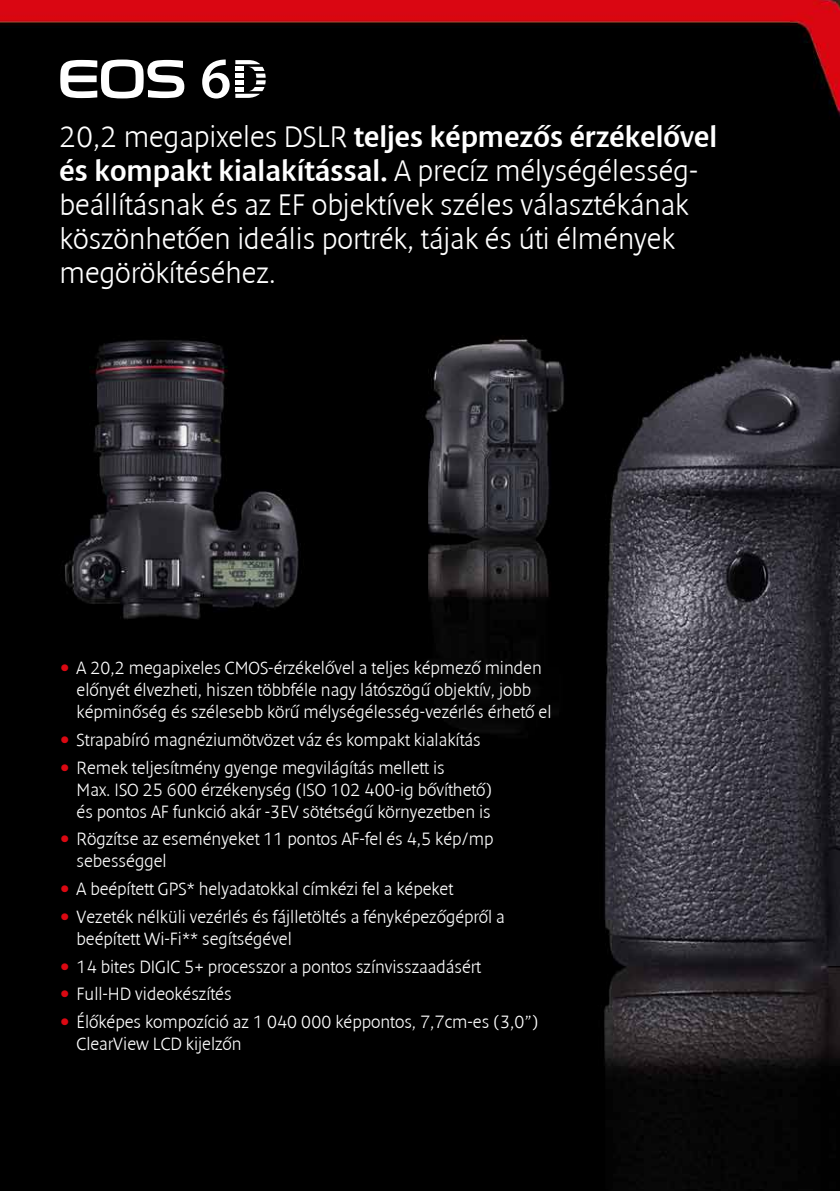
<style>
.page{position:relative;width:840px;height:1191px;background:#fff}
.page>*{position:absolute;margin:0;border:0;box-sizing:border-box;transform-origin:0 0}
.t1{font:30px/34px "Denda New Light CE";color:#fff}
.t2{font:30px/34px "Denda New CE";color:#fff}
.t3{font:18px/22px "Denda New Light CE";color:#fff}
.s1{font-family:"Denda New Light CE"}
.s2{font-size:36px;color:#db0812}
</style>
<div class="page">
<img style="left:0;top:0;width:839px;height:1191px">
<svg style="left:60px;top:60px;width:124px;height:38px"></svg>
<svg style="left:235px;top:60px;width:30px;height:38px"></svg>
<svg style="left:202px;top:60px;width:27px;height:38px"></svg>
<h1 class="t2" style="left:60px;top:120px;width:658px"><span class="s1">20,2 megapixeles DSLR</span> teljes képmezős érzékelővel és kompakt kialakítással. <span class="s1">A precíz mélységélesség-</span></h1>
<h1 class="t1" style="left:60px;top:188px;width:630px">beállításnak és az EF objektívek széles választékának köszönhetően ideális portrék, tájak és úti élmények megörökítéséhez.</h1>
<p class="t3" style="left:77px;top:657px;width:476px;text-indent:-17px"><span class="s2">•</span> A 20,2 megapixeles CMOS-érzékelővel a teljes képmező minden előnyét élvezheti, hiszen többféle nagy látószögű objektív, jobb képminőség és szélesebb körű mélységélesség-vezérlés érhető el</p>
<p class="t3" style="left:60px;top:729px;width:422px"><span class="s2">•</span> Strapabíró magnéziumötvözet váz és kompakt kialakítás</p>
<p class="t3" style="left:77px;top:756px;width:417px;text-indent:-17px"><span class="s2">•</span> Remek teljesítmény gyenge megvilágítás mellett is<br>Max. ISO 25 600 érzékenység (ISO 102 400-ig bővíthető) és pontos AF funkció akár -3EV sötétségű környezetben is</p>
<p class="t3" style="left:77px;top:828px;width:418px;text-indent:-17px"><span class="s2">•</span> Rögzítse az eseményeket 11 pontos AF-fel és 4,5 kép/mp sebességgel</p>
<p class="t3" style="left:60px;top:878px;width:395px"><span class="s2">•</span> A beépített GPS* helyadatokkal címkézi fel a képeket</p>
<p class="t3" style="left:77px;top:905px;width:429px;text-indent:-17px"><span class="s2">•</span> Vezeték nélküli vezérlés és fájlletöltés a fényképezőgépről a beépített Wi-Fi** segítségével</p>
<p class="t3" style="left:60px;top:955px;width:422px"><span class="s2">•</span> 14 bites DIGIC 5+ processzor a pontos színvisszaadásért</p>
<p class="t3" style="left:60px;top:983px;width:173px"><span class="s2">•</span> Full-HD videokészítés</p>
<p class="t3" style="left:77px;top:1010px;width:463px;text-indent:-17px"><span class="s2">•</span> Élőképes kompozíció az 1 040 000 képpontos, 7,7cm-es (3,0”)<br>ClearView LCD kijelzőn</p>
</div>
